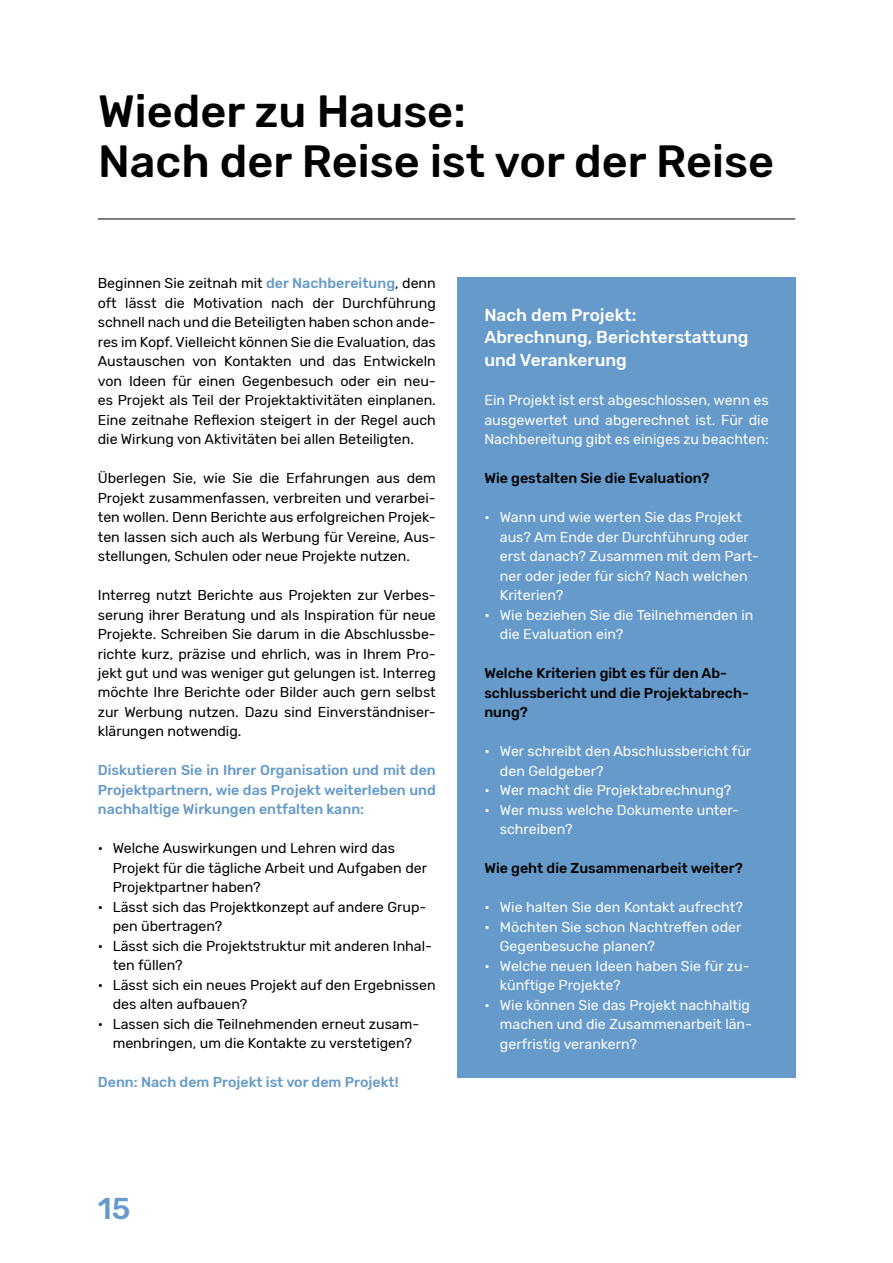
<style>
.page{position:relative;width:893px;height:1263px;background:#fff}
.page>*{position:absolute;margin:0;border:0;box-sizing:border-box;transform-origin:0 0}
.t1{font:500 45px/49.5px "Rubik";color:#000}
.t2{font:500 30px "Rubik";color:#659aca}
.t3{font:500 17.25px/22.5px "Rubik";color:#fff}
.t4{font:14.25px/19.5px "Rubik";color:#000}
.t5{font:14.25px/19.5px "Rubik";color:#fff}
.t6{font:500 14.25px/19.5px "Rubik";color:#659aca;text-align:justify}
.t7{font:500 14.25px/19.5px "Rubik";color:#000}
.s1{font-weight:500;color:#659aca}
</style>
<div class="page">
<div style="left:457px;top:277px;width:338px;height:800px;background:#659aca"></div>
<hr style="left:98px;top:219px;width:697px;height:1px;background:#000">
<h1 class="t1" style="left:98px;top:88px;width:677px">Wieder zu Hause:<br>Nach der Reise ist vor der Reise</h1>
<p class="t4" style="left:98px;top:274px;width:340px;text-align:justify">Beginnen Sie zeitnah mit <span class="s1">der Nachbereitung</span>, denn oft lässt die Motivation nach der Durchführung schnell nach und die Beteiligten haben schon ande&shy;res im Kopf. Vielleicht können Sie die Evaluation, das Austauschen von Kontakten und das Entwickeln von Ideen für einen Gegenbesuch oder ein neu&shy;es Projekt als Teil der Projektaktivitäten einplanen.<br>Eine zeitnahe Reflexion steigert in der Regel auch die Wirkung von Aktivitäten bei allen Beteiligten.</p>
<p class="t4" style="left:98px;top:469px;width:340px;text-align:justify">Überlegen Sie, wie Sie die Erfahrungen aus dem Projekt zusammenfassen, verbreiten und verarbei&shy;ten wollen. Denn Berichte aus erfolgreichen Projek&shy;ten lassen sich auch als Werbung für Vereine, Aus&shy;stellungen, Schulen oder neue Projekte nutzen.</p>
<p class="t4" style="left:98px;top:586px;width:340px;text-align:justify">Interreg nutzt Berichte aus Projekten zur Verbes&shy;serung ihrer Beratung und als Inspiration für neue Projekte. Schreiben Sie darum in die Abschlussbe&shy;richte kurz, präzise und ehrlich, was in Ihrem Pro&shy;jekt gut und was weniger gut gelungen ist. Interreg möchte Ihre Berichte oder Bilder auch gern selbst zur Werbung nutzen. Dazu sind Einverständniser&shy;klärungen notwendig.</p>
<p class="t6" style="left:98px;top:761px;width:340px">Diskutieren Sie in Ihrer Organisation und mit den Projektpartnern, wie das Projekt weiterleben und nachhaltige Wirkungen entfalten kann:</p>
<p class="t4" style="left:113px;top:839px;width:316px;text-indent:-15px">• Welche Auswirkungen und Lehren wird das<br>Projekt für die tägliche Arbeit und Aufgaben der<br>Projektpartner haben?</p>
<p class="t4" style="left:113px;top:898px;width:315px;text-indent:-15px">• Lässt sich das Projektkonzept auf andere Grup&shy;pen übertragen?</p>
<p class="t4" style="left:113px;top:937px;width:321px;text-indent:-15px">• Lässt sich die Projektstruktur mit anderen Inhal&shy;ten füllen?</p>
<p class="t4" style="left:113px;top:976px;width:325px;text-indent:-15px">• Lässt sich ein neues Projekt auf den Ergebnissen des alten aufbauen?</p>
<p class="t4" style="left:98px;top:1015px;width:323px;text-align:center">• Lassen sich die Teilnehmenden erneut zusam&shy;menbringen, um die Kontakte zu verstetigen?</p>
<p class="t6" style="left:98px;top:1073px;width:302px">Denn: Nach dem Projekt ist vor dem Projekt!</p>
<h2 class="t2" style="left:98px;top:1191px;width:34px">15</h2>
<p class="t3" style="left:484px;top:304px;width:266px">Nach dem Projekt:<br>Abrechnung, Berichterstattung und Verankerung</p>
<p class="t5" style="left:484px;top:391px;width:286px;text-align:justify">Ein Projekt ist erst abgeschlossen, wenn es ausgewertet und abgerechnet ist. Für die Nachbereitung gibt es einiges zu beachten:</p>
<p class="t7" style="left:484px;top:469px;width:227px">Wie gestalten Sie die Evaluation?</p>
<p class="t5" style="left:500px;top:508px;width:261px;text-indent:-16px">• Wann und wie werten Sie das Projekt aus? Am Ende der Durchführung oder erst danach? Zusammen mit dem Part&shy;ner oder jeder für sich? Nach welchen<br>Kriterien?</p>
<p class="t5" style="left:500px;top:605px;width:255px;text-indent:-16px">• Wie beziehen Sie die Teilnehmenden in die Evaluation ein?</p>
<p class="t7" style="left:484px;top:664px;width:266px">Welche Kriterien gibt es für den Ab&shy;schlussbericht und die Projektabrech&shy;nung?</p>
<p class="t5" style="left:500px;top:742px;width:253px;text-indent:-16px">• Wer schreibt den Abschlussbericht für den Geldgeber?</p>
<p class="t5" style="left:484px;top:781px;width:249px">• Wer macht die Projektabrechnung?</p>
<p class="t5" style="left:500px;top:800px;width:241px;text-indent:-16px">• Wer muss welche Dokumente unter&shy;schreiben?</p>
<p class="t7" style="left:484px;top:859px;width:260px">Wie geht die Zusammenarbeit weiter?</p>
<p class="t5" style="left:484px;top:898px;width:260px">• Wie halten Sie den Kontakt aufrecht?</p>
<p class="t5" style="left:500px;top:917px;width:243px;text-indent:-16px">• Möchten Sie schon Nachtreffen oder<br>Gegenbesuche planen?</p>
<p class="t5" style="left:500px;top:956px;width:251px;text-indent:-16px">• Welche neuen Ideen haben Sie für zu&shy;künftige Projekte?</p>
<p class="t5" style="left:500px;top:995px;width:254px;text-indent:-16px">• Wie können Sie das Projekt nachhaltig machen und die Zusammenarbeit län&shy;gerfristig verankern?</p>
</div>
